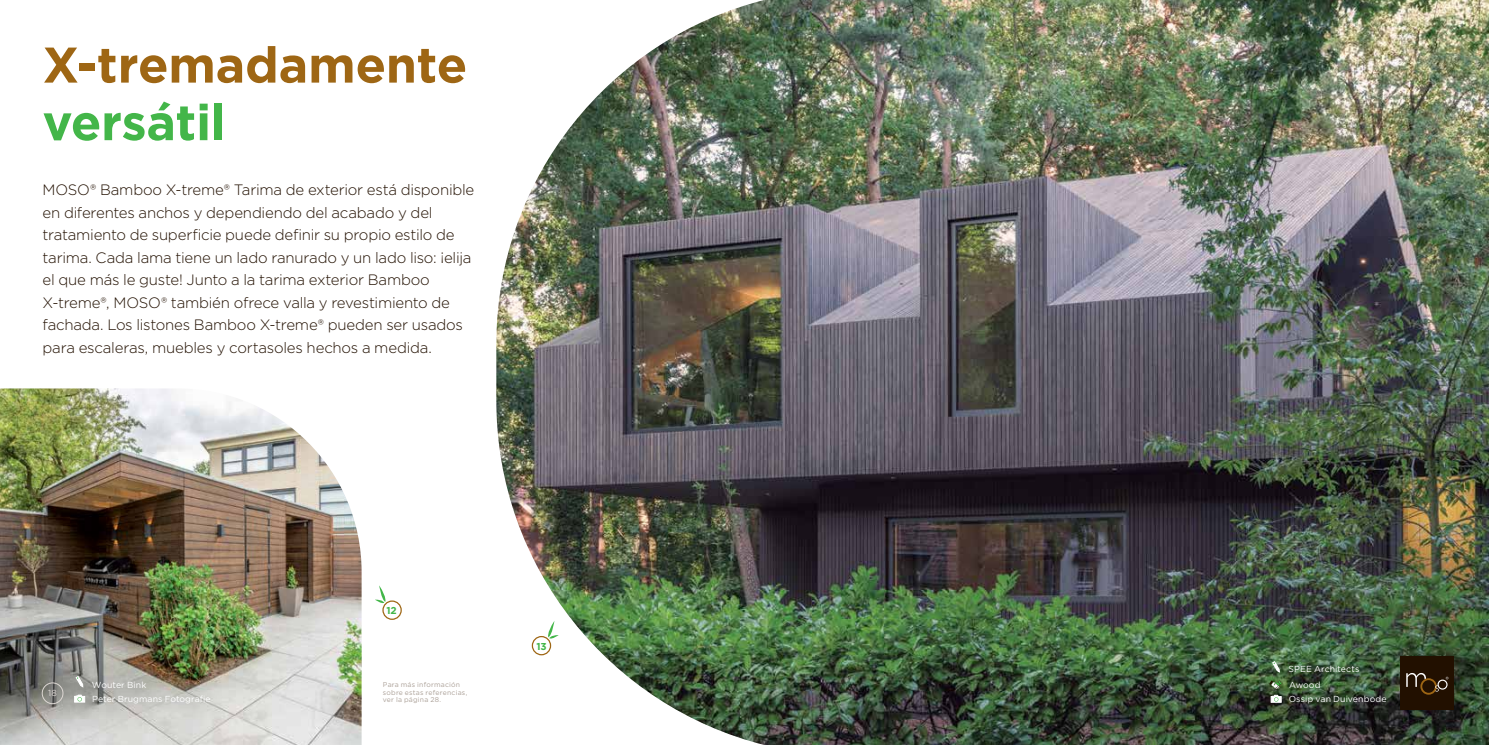
<style>
.page{position:relative;width:1489px;height:745px;background:#fff}
.page>*{position:absolute;margin:0;border:0;box-sizing:border-box;transform-origin:0 0}
.t1{font:700 50px "Gotham";letter-spacing:-.005em;color:#9e6614}
.t2{font:700 50px "Gotham";letter-spacing:-.01em;color:#43b649}
.t3{font:300 15px/22.5px "Gotham";letter-spacing:-.015em;color:#221000}
.t4{font:700 10px "Gotham";color:#43b649}
.t5{font:8.75px/14.1px "Gotham";letter-spacing:.01em;color:#fff}
.t6{font:8.75px "Gotham";color:#ddd7d3}
.t7{font:6.88px/7.5px "Gotham";letter-spacing:.035em;color:#aba097}
</style>
<div class="page">
<img style="left:496px;top:0;width:992px;height:744px">
<div style="left:531px;top:635px;width:20px;height:20px;border:1px solid #9e6614;border-radius:50%"></div>
<svg style="left:546px;top:620px;width:12px;height:19px"></svg>
<div style="left:382px;top:600px;width:20px;height:19px;border:1px solid #9e6614;border-radius:50%"></div>
<svg style="left:375px;top:585px;width:12px;height:19px"></svg>
<div style="left:1263px;top:652px;width:114px;height:39px;background:#231f20;opacity:.4"></div>
<div style="left:1279px;top:655px;width:98px;height:36px;background:#231f20;opacity:.4"></div>
<div style="left:1263px;top:652px;width:35px;height:38px;background:#231f20;opacity:.4"></div>
<svg style="left:1271px;top:660px;width:8px;height:12px"></svg>
<div style="left:1279px;top:686px;width:125px;height:36px;background:#231f20;opacity:.4"></div>
<div style="left:1260px;top:685px;width:41px;height:37px;background:#231f20;opacity:.4"></div>
<svg style="left:1270px;top:694px;width:11px;height:8px"></svg>
<div style="left:1281px;top:673px;width:58px;height:34px;background:#231f20;opacity:.4"></div>
<svg style="left:1268px;top:680px;width:13px;height:8px"></svg>
<div style="left:1400px;top:656px;width:53px;height:53px;background:#221000"></div>
<svg style="left:1406px;top:673px;width:42px;height:21px"></svg>
<img style="left:0;top:388px;width:361px;height:356px">
<div style="left:67px;top:667px;width:98px;height:40px;background:#231f20;opacity:.4"></div>
<div style="left:84px;top:672px;width:81px;height:35px;background:#231f20;opacity:.4"></div>
<div style="left:67px;top:667px;width:35px;height:38px;background:#231f20;opacity:.4"></div>
<svg style="left:76px;top:675px;width:7px;height:10px"></svg>
<div style="left:84px;top:686px;width:145px;height:36px;background:#231f20;opacity:.4"></div>
<div style="left:64px;top:685px;width:41px;height:37px;background:#231f20;opacity:.4"></div>
<svg style="left:74px;top:694px;width:11px;height:8px"></svg>
<div style="left:42px;top:682px;width:21px;height:21px;border:1px solid #ddd7d3;border-radius:50%"></div>
<h1 class="t1" style="left:43px;top:32px;width:426px">X-tremadamente</h1>
<h1 class="t2" style="left:43px;top:89px;width:185px">versátil</h1>
<p class="t3" style="left:43px;top:178px;width:433px">MOSO® Bamboo X-treme® Tarima de exterior está disponible en diferentes anchos y dependiendo del acabado y del tratamiento de superficie puede definir su propio estilo de tarima. Cada lama tiene un lado ranurado y un lado liso: ¡elija el que más le guste! Junto a la tarima exterior Bamboo X-treme®, MOSO® también ofrece valla y revestimiento de fachada. Los listones Bamboo X-treme® pueden ser usados para escaleras, muebles y cortasoles hechos a medida.</p>
<p class="t6" style="left:48px;top:687px;width:10px">18</p>
<p class="t5" style="left:92px;top:677px;width:120px">Wouter Bink<br>Peter Brugmans Fotografie</p>
<p class="t4" style="left:386px;top:603px;width:12px">12</p>
<p class="t7" style="left:383px;top:680px;width:86px">Para más información sobre estas referencias, ver la página 28.</p>
<p class="t4" style="left:536px;top:639px;width:12px">13</p>
<p class="t5" style="left:1288px;top:661px;width:72px">SPEE Architects</p>
<p class="t5" style="left:1288px;top:691px;width:99px">Ossip van Duivenbode</p>
<p class="t5" style="left:1288px;top:677px;width:33px">Awood</p>
</div>
